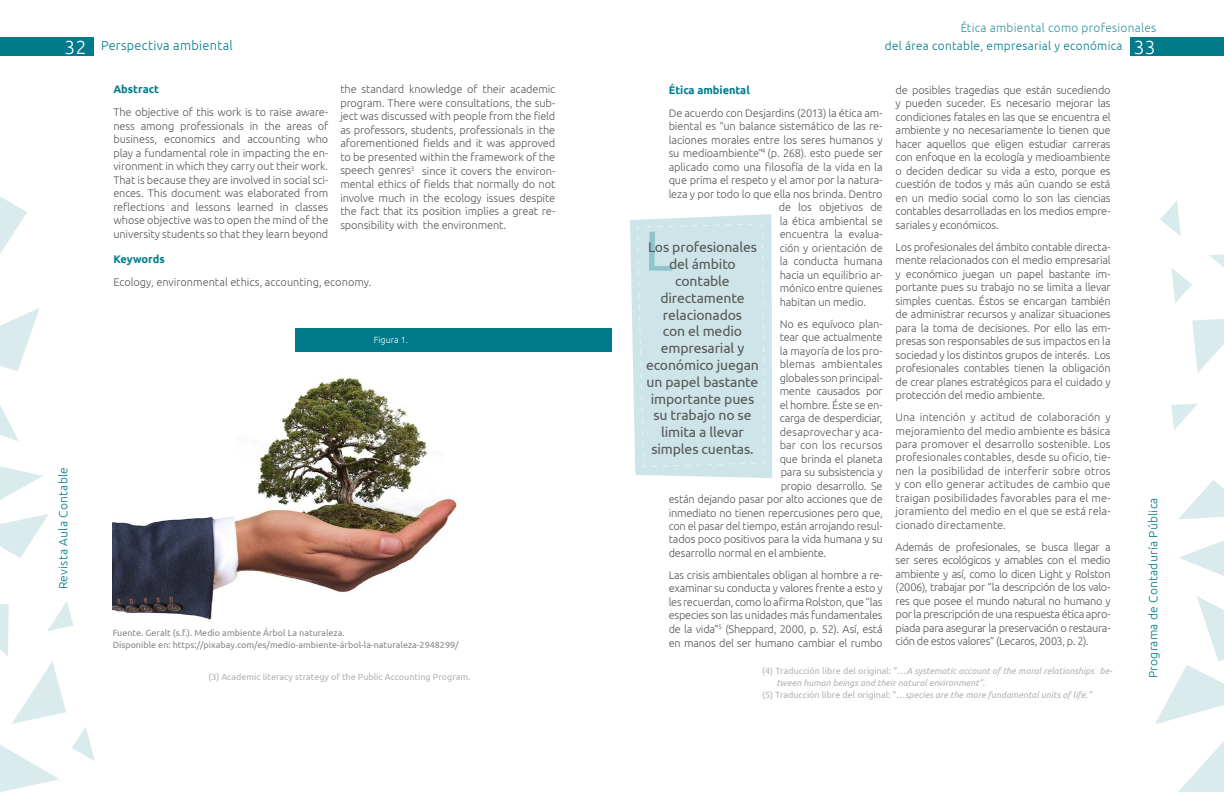
<style>
.page{position:relative;width:1224px;height:792px;background:#fff}
.page>*{position:absolute;margin:0;border:0;box-sizing:border-box;transform-origin:0 0}
.t1{font:300 19px "Ubuntu";color:#fff}
.t2{font:14px/16.8px "Ubuntu";letter-spacing:-.01em;color:#575756;text-align:center}
.t3{font:300 13px "Ubuntu";letter-spacing:.025em;color:#007a8a}
.t4{font:300 12px "Ubuntu";letter-spacing:.025em;color:#007a8a}
.t5{font:300 11px/13.5px "Ubuntu";letter-spacing:-.01em;color:#575756;text-align:justify}
.t6{font:300 11px "Ubuntu";letter-spacing:.01em;color:#575756}
.t7{font:700 11px "Ubuntu";color:#007e8e}
.t8{font:300 11px "Ubuntu";letter-spacing:.015em;color:#575756}
.t9{font:italic 9px/11.5px "Ubuntu";color:#b3b2b2}
.t10{font:9px/11.8px "Ubuntu";color:#878787}
.t11{font:9px "Ubuntu";color:#b3b2b2}
.t12{font:300 9px "Ubuntu";color:#fff}
.s1{font-style:normal}
</style>
<div class="page">
<div style="left:1130px;top:37px;width:94px;height:19px;background:#007a8a"></div>
<svg style="left:0;top:37px;width:113px;height:755px"></svg>
<svg style="left:1155px;top:201px;width:69px;height:591px"></svg>
<img style="left:113px;top:375px;width:344px;height:245px">
<div style="left:295px;top:328px;width:317px;height:23px;background:#007a8a"></div>
<div style="left:630px;top:214px;width:142px;height:264px;background:#cde4e8"></div>
<p class="t4" style="left:960px;top:20px;width:198px">Ética ambiental como profesionales</p>
<p class="t3" style="left:101px;top:38px;width:133px">Perspectiva ambiental</p>
<p class="t4" style="left:885px;top:38px;width:239px">del área contable, empresarial y económica</p>
<p class="t7" style="left:669px;top:83px;width:83px">Ética ambiental</p>
<p class="t5" style="left:669px;top:106px;width:216px">De acuerdo con Desjardins (2013) la ética am-</p>
<p class="t5" style="left:669px;top:119px;width:216px">biental es “un balance sistemático de las re-</p>
<p class="t5" style="left:669px;top:133px;width:215px">laciones morales entre los seres humanos y</p>
<p class="t5" style="left:669px;top:146px;width:215px">su medioambiente”<sup>4</sup> (p. 268). esto puede ser</p>
<p class="t5" style="left:669px;top:160px;width:215px">aplicado como una filosofía de la vida en la</p>
<p class="t5" style="left:669px;top:173px;width:216px">que prima el respeto y el amor por la natura-</p>
<p class="t5" style="left:669px;top:187px;width:215px">leza y por todo lo que ella nos brinda. Dentro</p>
<p class="t5" style="left:779px;top:200px;width:105px">de los objetivos de</p>
<p class="t5" style="left:780px;top:214px;width:105px">la ética ambiental se</p>
<p class="t5" style="left:780px;top:227px;width:105px">encuentra la evalua-</p>
<p class="t5" style="left:780px;top:241px;width:105px">ción y orientación de</p>
<p class="t5" style="left:780px;top:254px;width:104px">la conducta humana</p>
<p class="t5" style="left:780px;top:268px;width:105px">hacia un equilibrio ar-</p>
<p class="t5" style="left:780px;top:281px;width:104px">mónico entre quienes</p>
<p class="t5" style="left:780px;top:295px;width:88px">habitan un medio.</p>
<p class="t5" style="left:780px;top:317px;width:105px">No es equívoco plan-</p>
<p class="t5" style="left:780px;top:330px;width:104px">tear que actualmente</p>
<p class="t5" style="left:780px;top:344px;width:105px">la mayoría de los pro-</p>
<p class="t6" style="left:780px;top:357px;width:105px">blemas ambientales</p>
<p class="t5" style="left:780px;top:371px;width:105px">globales son principal-</p>
<p class="t5" style="left:780px;top:384px;width:104px">mente causados por</p>
<p class="t5" style="left:780px;top:398px;width:105px">el hombre. Éste se en-</p>
<p class="t5" style="left:780px;top:411px;width:104px">carga de desperdiciar,</p>
<p class="t6" style="left:780px;top:425px;width:105px">desaprovechar y aca-</p>
<p class="t8" style="left:780px;top:438px;width:104px">bar con los recursos</p>
<p class="t5" style="left:780px;top:452px;width:105px">que brinda el planeta</p>
<p class="t5" style="left:781px;top:465px;width:104px">para su subsistencia y</p>
<p class="t5" style="left:781px;top:479px;width:103px">propio desarrollo. Se</p>
<p class="t5" style="left:669px;top:492px;width:216px">están dejando pasar por alto acciones que de</p>
<p class="t5" style="left:669px;top:506px;width:216px">inmediato no tienen repercusiones pero que,</p>
<p class="t5" style="left:669px;top:519px;width:216px">con el pasar del tiempo, están arrojando resul-</p>
<p class="t5" style="left:669px;top:533px;width:216px">tados poco positivos para la vida humana y su</p>
<p class="t5" style="left:669px;top:546px;width:159px">desarrollo normal en el ambiente.</p>
<p class="t5" style="left:669px;top:568px;width:216px">Las crisis ambientales obligan al hombre a re&shy;examinar su conducta y valores frente a esto y les recuerdan, como lo afirma Rolston, que “las especies son las unidades más fundamentales de la vida”<sup>5</sup> (Sheppard, 2000, p. 52). Así, está en manos del ser humano cambiar el rumbo</p>
<h1 class="t1" style="left:65px;top:36px;width:23px">32</h1>
<h1 class="t1" style="left:1134px;top:36px;width:23px">33</h1>
<p class="t5" style="left:340px;top:82px;width:216px">the standard knowledge of their academic program. There were consultations, the sub&shy;ject was discussed with people from the field as professors, students, professionals in the aforementioned fields and it was approved to be presented within the framework of the speech genres<sup>3</sup> since it covers the environ&shy;mental ethics of fields that normally do not involve much in the ecology issues despite the fact that its position implies a great re&shy;sponsibility with the environment.</p>
<p class="t7" style="left:113px;top:83px;width:47px">Abstract</p>
<p class="t5" style="left:113px;top:106px;width:216px">The objective of this work is to raise aware&shy;ness among professionals in the areas of business, economics and accounting who play a fundamental role in impacting the en&shy;vironment in which they carry out their work.<br>That is because they are involved in social sci&shy;ences. This document was elaborated from reflections and lessons learned in classes whose objective was to open the mind of the university students so that they learn beyond</p>
<p class="t5" style="left:896px;top:83px;width:216px">de posibles tragedias que están sucediendo y pueden suceder. Es necesario mejorar las condiciones fatales en las que se encuentra el ambiente y no necesariamente lo tienen que hacer aquellos que eligen estudiar carreras con enfoque en la ecología y medioambiente o deciden dedicar su vida a esto, porque es cuestión de todos y más aún cuando se está en un medio social como lo son las ciencias contables desarrolladas en los medios empre&shy;sariales y económicos.</p>
<p class="t5" style="left:896px;top:240px;width:216px">Los profesionales del ámbito contable directa&shy;mente relacionados con el medio empresarial y económico juegan un papel bastante im&shy;portante pues su trabajo no se limita a llevar simples cuentas. Éstos se encargan también de administrar recursos y analizar situaciones para la toma de decisiones. Por ello las em&shy;presas son responsables de sus impactos en la sociedad y los distintos grupos de interés. Los profesionales contables tienen la obligación de crear planes estratégicos para el cuidado y protección del medio ambiente.</p>
<p class="t5" style="left:896px;top:410px;width:216px">Una intención y actitud de colaboración y mejoramiento del medio ambiente es básica para promover el desarrollo sostenible. Los profesionales contables, desde su oficio, tie&shy;nen la posibilidad de interferir sobre otros y con ello generar actitudes de cambio que traigan posibilidades favorables para el me&shy;joramiento del medio en el que se está rela&shy;cionado directamente.</p>
<p class="t5" style="left:896px;top:540px;width:216px">Además de profesionales, se busca llegar a ser seres ecológicos y amables con el medio ambiente y así, como lo dicen Light y Rolston (2006), trabajar por “la descripción de los valo&shy;res que posee el mundo natural no humano y por la prescripción de una respuesta ética apro&shy;piada para asegurar la preservación o restaura&shy;ción de estos valores” (Lecaros, 2003, p. 2).</p>
<p class="t2" style="left:646px;top:239px;width:114px">Los profesionales del ámbito contable directamente relacionados<br>con el medio empresarial y económico juegan un papel bastante importante pues su trabajo no se limita a llevar simples cuentas.</p>
<p class="t7" style="left:113px;top:252px;width:53px">Keywords</p>
<p class="t5" style="left:113px;top:275px;width:260px">Ecology, environmental ethics, accounting, economy.</p>
<p class="t12" style="left:374px;top:335px;width:36px">Figura 1.</p>
<p class="t4" style="left:56px;top:589px;width:124px;rotate:-90deg">Revista Aula Contable</p>
<p class="t4" style="left:1146px;top:678px;width:182px;rotate:-90deg">Programa de Contaduría Pública</p>
<p class="t10" style="left:113px;top:627px;width:347px">Fuente. Geralt (s.f.). Medio ambiente Árbol La naturaleza.<br>Disponible en: https://pixabay.com/es/medio-ambiente-árbol-la-naturaleza-2948299/</p>
<p class="t9" style="left:776px;top:665px;width:338px;text-indent:-14px"><span class="s1">(4) Traducción libre del original: “…</span>A systematic account of the moral relationships be&shy;tween human beings and their natural environment”.</p>
<p class="t9" style="left:762px;top:689px;width:331px"><span class="s1">(5) Traducción libre del original: “</span>…species are the more fundamental units of life.”</p>
<p class="t11" style="left:208px;top:671px;width:264px">(3) Academic literacy strategy of the Public Accounting Program.</p>
</div>
